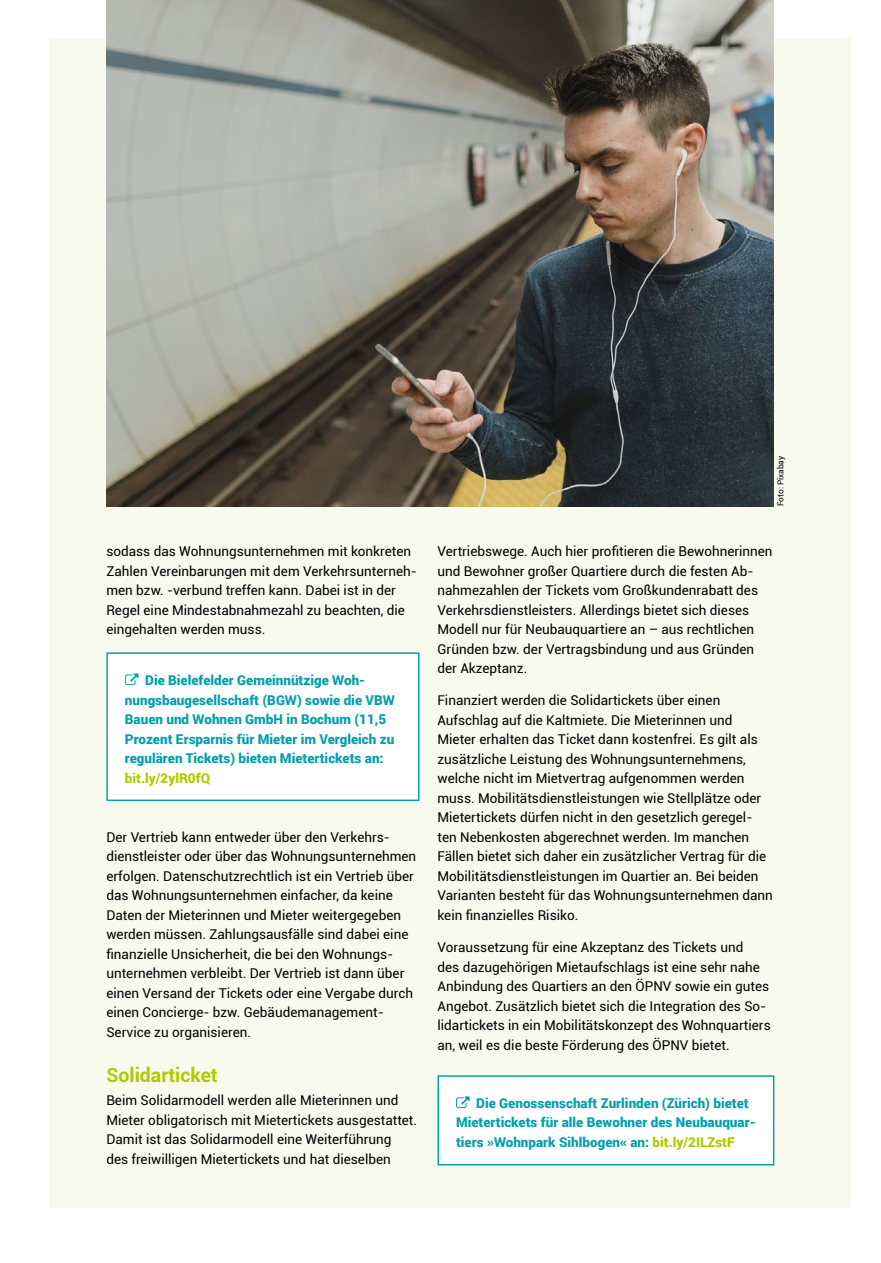
<style>
.page{position:relative;width:881px;height:1263px;background:#fff}
.page>*{position:absolute;margin:0;border:0;box-sizing:border-box;transform-origin:0 0}
.t1{font:700 19.5px "Roboto";color:#afca00}
.t2{font:13.5px/19.5px "Roboto";color:#000}
.t3{font:900 13.5px/19.5px "Roboto";color:#069fac}
.t4{font:900 13.5px "Roboto";color:#afca00}
.t5{font:8.25px "Roboto";color:#000}
.s1{color:#afca00}
</style>
<div class="page">
<div style="left:48px;top:38px;width:802px;height:1170px;background:#f8faed"></div>
<img style="left:106px;top:0;width:666px;height:506px">
<div style="left:107px;top:653px;width:311px;height:147px;background:#fff"></div>
<svg style="left:125px;top:673px;width:13px;height:12px"></svg>
<div style="left:106px;top:652px;width:313px;height:149px;border:2px solid #069fac"></div>
<div style="left:438px;top:1076px;width:335px;height:89px;background:#fff"></div>
<svg style="left:456px;top:1096px;width:13px;height:12px"></svg>
<div style="left:437px;top:1075px;width:337px;height:90px;border:2px solid #069fac"></div>
<p class="t2" style="left:106px;top:541px;width:312px">sodass das Wohnungsunternehmen mit konkreten Zahlen Vereinbarungen mit dem Verkehrsunterneh&shy;men bzw. -verbund treffen kann. Dabei ist in der Regel eine Mindestabnahmezahl zu beachten, die eingehalten werden muss.</p>
<p class="t3" style="left:125px;top:670px;width:271px;text-indent:20px">Die Bielefelder Gemeinnützige Woh&shy;nungsbaugesellschaft (BGW) sowie die VBW Bauen und Wohnen GmbH in Bochum (11,5<br>Prozent Ersparnis für Mieter im Vergleich zu regulären Tickets) bieten Mietertickets an:</p>
<p class="t4" style="left:125px;top:768px;width:87px">bit.ly/2ylR0fQ</p>
<p class="t2" style="left:106px;top:827px;width:311px">Der Vertrieb kann entweder über den Verkehrs&shy;dienstleister oder über das Wohnungsunternehmen erfolgen. Datenschutzrechtlich ist ein Vertrieb über das Wohnungsunternehmen einfacher, da keine Daten der Mieterinnen und Mieter weitergegeben werden müssen. Zahlungsausfälle sind dabei eine finanzielle Unsicherheit, die bei den Wohnungs&shy;unternehmen verbleibt. Der Vertrieb ist dann über einen Versand der Tickets oder eine Vergabe durch einen Concierge- bzw. Gebäudemanagement-- Service zu organisieren.</p>
<h1 class="t1" style="left:106px;top:1061px;width:113px">Solidarticket</h1>
<p class="t2" style="left:106px;top:1090px;width:312px">Beim Solidarmodell werden alle Mieterinnen und Mieter obligatorisch mit Mietertickets ausgestattet.<br>Damit ist das Solidarmodell eine Weiterführung<br>des freiwilligen Mietertickets und hat dieselben</p>
<p class="t5" style="left:774px;top:506px;width:52px;rotate:-90deg">Foto: Pixabay</p>
<p class="t2" style="left:437px;top:541px;width:336px">Vertriebswege. Auch hier profitieren die Bewohnerinnen und Bewohner großer Quartiere durch die festen Ab&shy;nahmezahlen der Tickets vom Großkundenrabatt des Verkehrsdienstleisters. Allerdings bietet sich dieses Modell nur für Neubauquartiere an – aus rechtlichen Gründen bzw. der Vertragsbindung und aus Gründen der Akzeptanz.</p>
<p class="t2" style="left:437px;top:690px;width:337px">Finanziert werden die Solidartickets über einen Aufschlag auf die Kaltmiete. Die Mieterinnen und Mieter erhalten das Ticket dann kostenfrei. Es gilt als zusätzliche Leistung des Wohnungsunternehmens, welche nicht im Mietvertrag aufgenommen werden muss. Mobilitätsdienstleistungen wie Stellplätze oder Mietertickets dürfen nicht in den gesetzlich geregel&shy;ten Nebenkosten abgerechnet werden. Im manchen Fällen bietet sich daher ein zusätzlicher Vertrag für die Mobilitätsdienstleistungen im Quartier an. Bei beiden Varianten besteht für das Wohnungsunternehmen dann kein finanzielles Risiko.</p>
<p class="t2" style="left:437px;top:937px;width:334px">Voraussetzung für eine Akzeptanz des Tickets und<br>des dazugehörigen Mietaufschlags ist eine sehr nahe Anbindung des Quartiers an den ÖPNV sowie ein gutes Angebot. Zusätzlich bietet sich die Integration des So&shy;lidartickets in ein Mobilitätskonzept des Wohnquartiers an, weil es die beste Förderung des ÖPNV bietet.</p>
<p class="t3" style="left:456px;top:1093px;width:301px;text-indent:20px">Die Genossenschaft Zurlinden (Zürich) bietet<br>Mietertickets für alle Bewohner des Neubauquar&shy;tiers »Wohnpark Sihlbogen« an: <span class="s1">bit.ly/2ILZstF</span></p>
</div>
